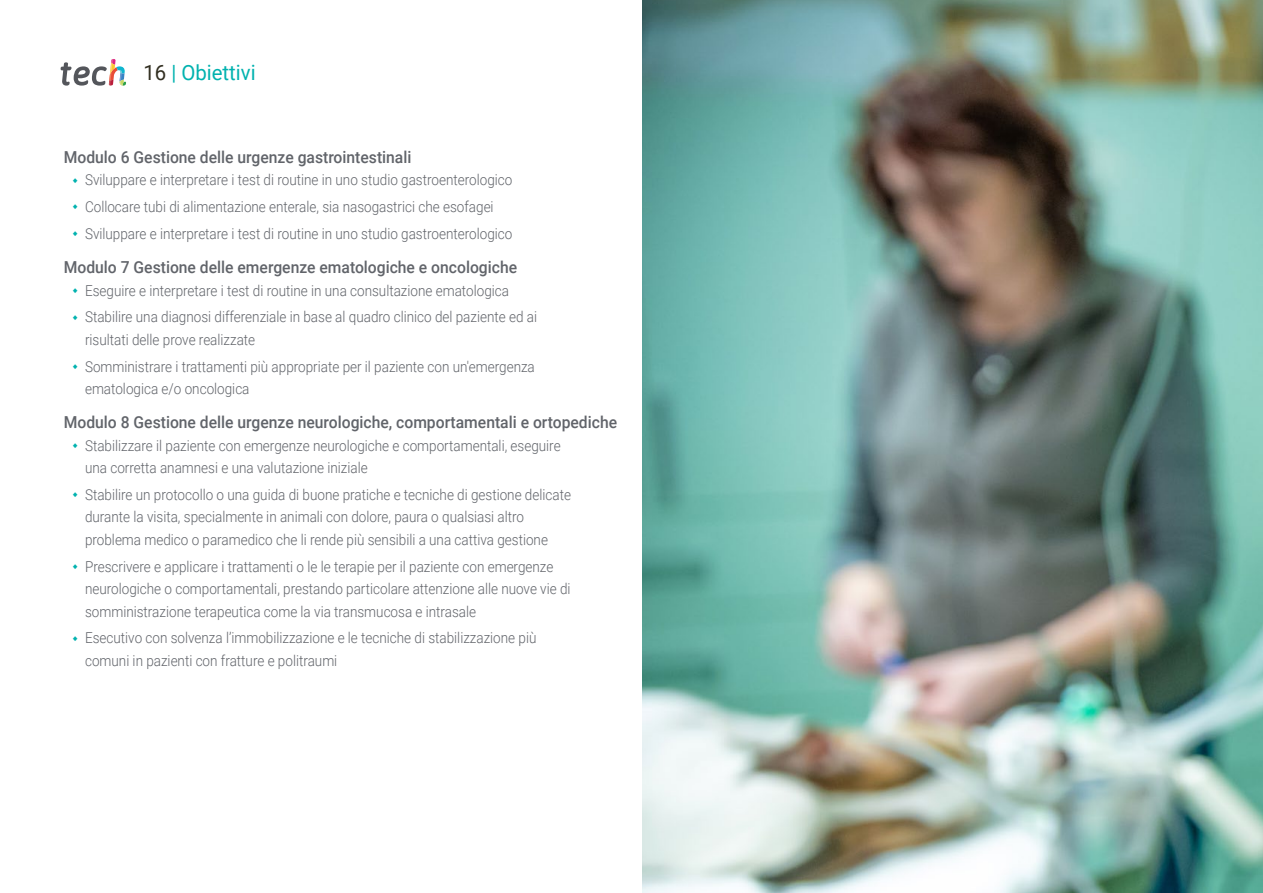
<style>
.page{position:relative;width:1263px;height:893px;background:#fff}
.page>*{position:absolute;margin:0;border:0;box-sizing:border-box;transform-origin:0 0}
.t1{font:21px "Roboto";color:#00b2af}
.t2{font:500 16.5px "Roboto";color:#61646a;scale:.95 1}
.t3{font:300 15px/22.5px "Roboto";color:#61646a;scale:.9 1}
.s1{color:#312e20}
</style>
<div class="page">
<svg style="left:61px;top:59px;width:65px;height:27px"></svg>
<img style="left:642px;top:0;width:621px;height:893px">
<h1 class="t1" style="left:144px;top:57px;width:114px"><span class="s1">16</span> | Obiettivi</h1>
<p class="t2" style="left:64px;top:146px;width:367px">Modulo 6 Gestione delle urgenze gastrointestinali</p>
<p class="t3" style="left:85px;top:166px;width:476px;line-height:26.7px">Sviluppare e interpretare i test di routine in uno studio gastroenterologico<br>Collocare tubi di alimentazione enterale, sia nasogastrici che esofagei<br>Sviluppare e interpretare i test di routine in uno studio gastroenterologico</p>
<p class="t2" style="left:64px;top:256px;width:479px">Modulo 7 Gestione delle emergenze ematologiche e oncologiche</p>
<p class="t3" style="left:85px;top:276px;width:504px;line-height:26.7px">Eseguire e interpretare i test di routine in una consultazione ematologica<br>Stabilire una diagnosi differenziale in base al quadro clinico del paziente ed ai</p>
<p class="t3" style="left:85px;top:326px;width:501px;line-height:26.7px">risultati delle prove realizzate<br>Somministrare i trattamenti più appropriate per il paziente con un'emergenza</p>
<p class="t3" style="left:85px;top:377px;width:184px">ematologica e/o oncologica</p>
<p class="t2" style="left:64px;top:411px;width:584px">Modulo 8 Gestione delle urgenze neurologiche, comportamentali e ortopediche</p>
<p class="t3" style="left:85px;top:433px;width:530px">Stabilizzare il paziente con emergenze neurologiche e comportamentali, eseguire una corretta anamnesi e una valutazione iniziale</p>
<p class="t3" style="left:85px;top:483px;width:541px">Stabilire un protocollo o una guida di buone pratiche e tecniche di gestione delicate durante la visita, specialmente in animali con dolore, paura o qualsiasi altro problema medico o paramedico che li rende più sensibili a una cattiva gestione</p>
<p class="t3" style="left:85px;top:555px;width:541px">Prescrivere e applicare i trattamenti o le le terapie per il paziente con emergenze neurologiche o comportamentali, prestando particolare attenzione alle nuove vie di somministrazione terapeutica come la via transmucosa e intrasale</p>
<p class="t3" style="left:85px;top:626px;width:503px">Esecutivo con solvenza l’immobilizzazione e le tecniche di stabilizzazione più comuni in pazienti con fratture e politraumi</p>
</div>
